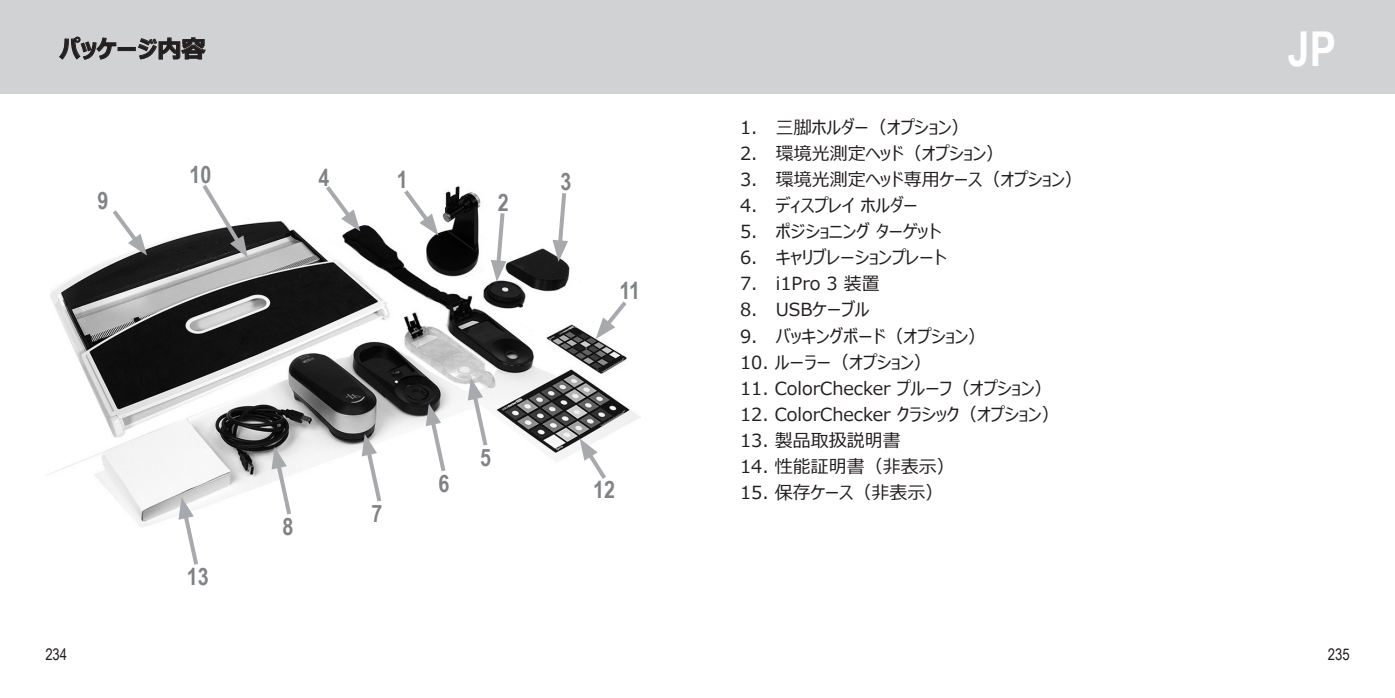
<style>
.page{position:relative;width:1395px;height:698px;background:#fff}
.page>*{position:absolute;margin:0;border:0;box-sizing:border-box;transform-origin:0 0}
.t1{font:700 48px "Arial Narrow";color:#fff}
.t2{font:700 24px "Arial Narrow";color:#808285}
.Headline{font:700 24px "Meiryo UI";color:#231f20}
.Headline-2{font:18px "Meiryo UI";color:#231f20}
.t3{font:16px "Arial Narrow";color:#231f20}
</style>
<div class="page">
<div style="left:0;top:0;width:1395px;height:94px;background:#d1d2d4"></div>
<svg style="left:59px;top:36px;width:57px;height:24px"></svg>
<div style="left:118px;top:47px;width:18px;height:4px;border:1px solid #231f20"></div>
<svg style="left:138px;top:37px;width:68px;height:23px"></svg>
<img style="left:48px;top:186px;width:593px;height:341px">
<svg style="left:400px;top:186px;width:38px;height:49px"></svg>
<svg style="left:491px;top:209px;width:16px;height:73px"></svg>
<svg style="left:552px;top:189px;width:16px;height:73px"></svg>
<svg style="left:596px;top:297px;width:34px;height:42px"></svg>
<svg style="left:579px;top:438px;width:31px;height:45px"></svg>
<svg style="left:468px;top:378px;width:22px;height:71px"></svg>
<svg style="left:426px;top:403px;width:22px;height:72px"></svg>
<svg style="left:362px;top:433px;width:22px;height:72px"></svg>
<svg style="left:271px;top:446px;width:23px;height:72px"></svg>
<svg style="left:178px;top:497px;width:23px;height:68px"></svg>
<svg style="left:322px;top:186px;width:38px;height:45px"></svg>
<svg style="left:199px;top:185px;width:49px;height:73px"></svg>
<svg style="left:109px;top:206px;width:38px;height:49px"></svg>
<p class="Headline" style="left:60px;top:32px;width:147px">パッケージ内容</p>
<h1 class="t1" style="left:1288px;top:13px;width:50px">JP</h1>
<p class="t2" style="left:97px;top:182px;width:12px">9</p>
<p class="t2" style="left:190px;top:156px;width:23px">10</p>
<p class="t2" style="left:318px;top:159px;width:12px">4</p>
<p class="t2" style="left:560px;top:164px;width:12px">3</p>
<p class="t2" style="left:397px;top:161px;width:12px">1</p>
<p class="t2" style="left:498px;top:184px;width:12px">2</p>
<p class="t2" style="left:619px;top:272px;width:22px">11</p>
<p class="t2" style="left:438px;top:464px;width:12px">6</p>
<p class="t2" style="left:480px;top:439px;width:12px">5</p>
<p class="t2" style="left:593px;top:471px;width:23px">12</p>
<p class="Headline-2" style="left:740px;top:115px;width:231px">1. 三脚ホルダー（オプション）</p>
<p class="Headline-2" style="left:740px;top:141px;width:266px">2. 環境光測定ヘッド（オプション）</p>
<p class="Headline-2" style="left:740px;top:167px;width:344px">3. 環境光測定ヘッド専用ケース（オプション）</p>
<p class="Headline-2" style="left:740px;top:193px;width:179px">4. ディスプレイ ホルダー</p>
<p class="Headline-2" style="left:740px;top:219px;width:203px">5. ポジショニング ターゲット</p>
<p class="Headline-2" style="left:740px;top:245px;width:208px">6. キャリブレーションプレート</p>
<p class="Headline-2" style="left:740px;top:271px;width:141px">7. i1Pro 3 装置</p>
<p class="Headline-2" style="left:740px;top:297px;width:131px">8. USBケーブル</p>
<p class="Headline-2" style="left:740px;top:323px;width:248px">9. バッキングボード（オプション）</p>
<p class="Headline-2" style="left:740px;top:349px;width:193px">10. ルーラー（オプション）</p>
<p class="Headline-2" style="left:740px;top:375px;width:314px">11. ColorChecker プルーフ（オプション）</p>
<p class="Headline-2" style="left:740px;top:401px;width:321px">12. ColorChecker クラシック（オプション）</p>
<p class="Headline-2" style="left:740px;top:427px;width:162px">13. 製品取扱説明書</p>
<p class="Headline-2" style="left:740px;top:453px;width:216px">14. 性能証明書（非表示）</p>
<p class="Headline-2" style="left:740px;top:479px;width:205px">15. 保存ケース（非表示）</p>
<p class="t2" style="left:283px;top:508px;width:12px">8</p>
<p class="t2" style="left:371px;top:495px;width:12px">7</p>
<p class="t2" style="left:187px;top:558px;width:23px">13</p>
<p class="t3" style="left:45px;top:642px;width:23px">234</p>
<p class="t3" style="left:1327px;top:642px;width:23px">235</p>
</div>
